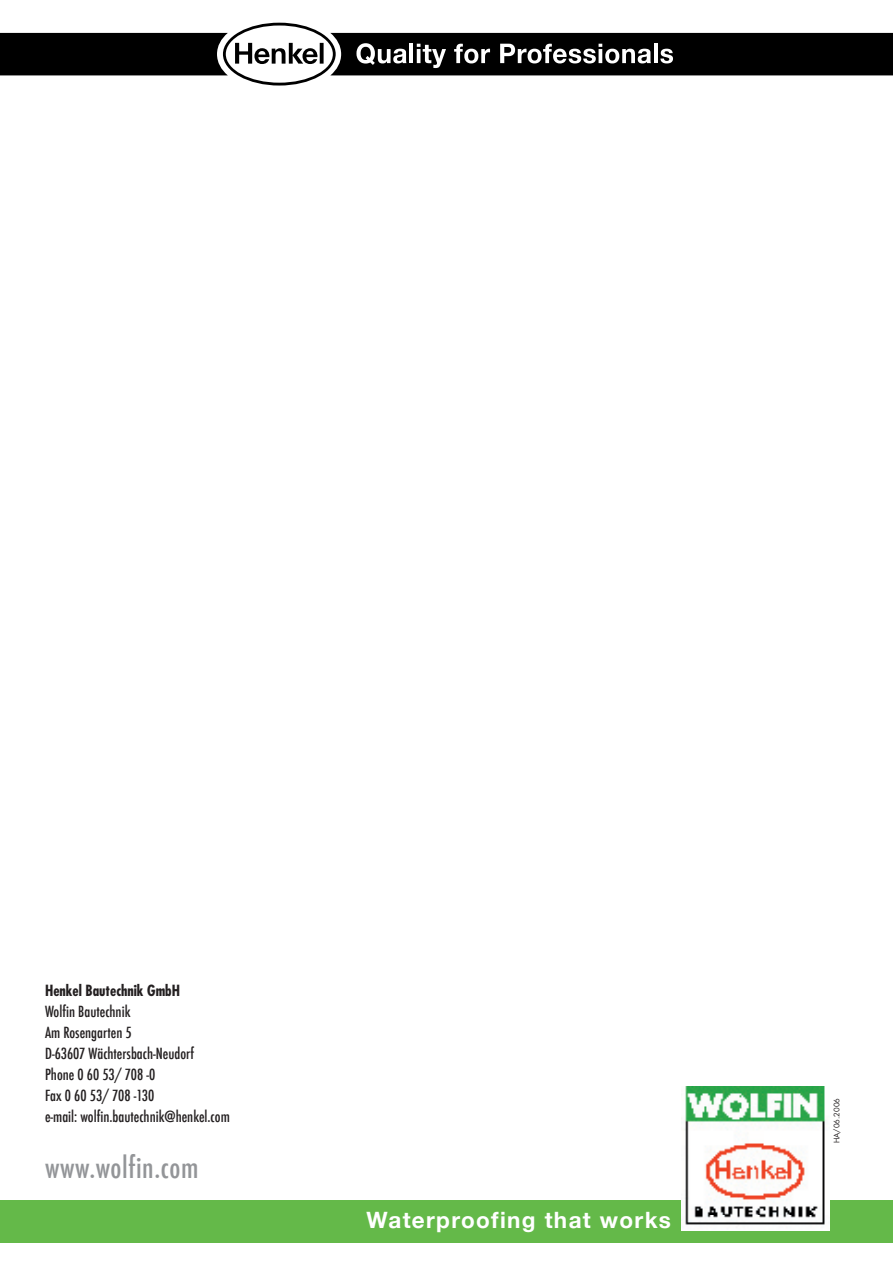
<style>
.page{position:relative;width:893px;height:1263px;background:#fff}
.page>*{position:absolute;margin:0;border:0;box-sizing:border-box;transform-origin:0 0}
.t1{font:500 condensed 28.5px "Futura";letter-spacing:.02em;color:#939598}
.t2{font:700 22.5px "Helvetica Neue";letter-spacing:.06em;color:#fff}
.t3{font:500 condensed 15px/21px "Futura";color:#231f20}
.t4{font:700 condensed 15px "Futura";color:#231f20}
.t5{font:7.5px "Futura";color:#231f20}
</style>
<div class="page">
<svg style="left:0;top:23px;width:893px;height:63px"></svg>
<div style="left:0;top:1200px;width:893px;height:43px;background:#64b949"></div>
<img style="left:681px;top:1086px;width:149px;height:144px">
<p class="t4" style="left:45px;top:981px;width:137px">Henkel Bautechnik GmbH</p>
<p class="t3" style="left:45px;top:1001px;width:186px">Wolfin Bautechnik<br>Am Rosengarten 5<br>D-63607 Wächtersbach-Neudorf<br>Phone 0 60 53/ 708 -0<br>Fax 0 60 53/ 708 -130<br>e-mail: wolfin.bautechnik@henkel.com</p>
<h1 class="t1" style="left:45px;top:1149px;width:155px">www.wolfin.com</h1>
<h2 class="t2" style="left:367px;top:1205px;width:306px">Waterproofing that works</h2>
<p class="t5" style="left:832px;top:1143px;width:46px;rotate:-90deg">HA/06.2006</p>
</div>
